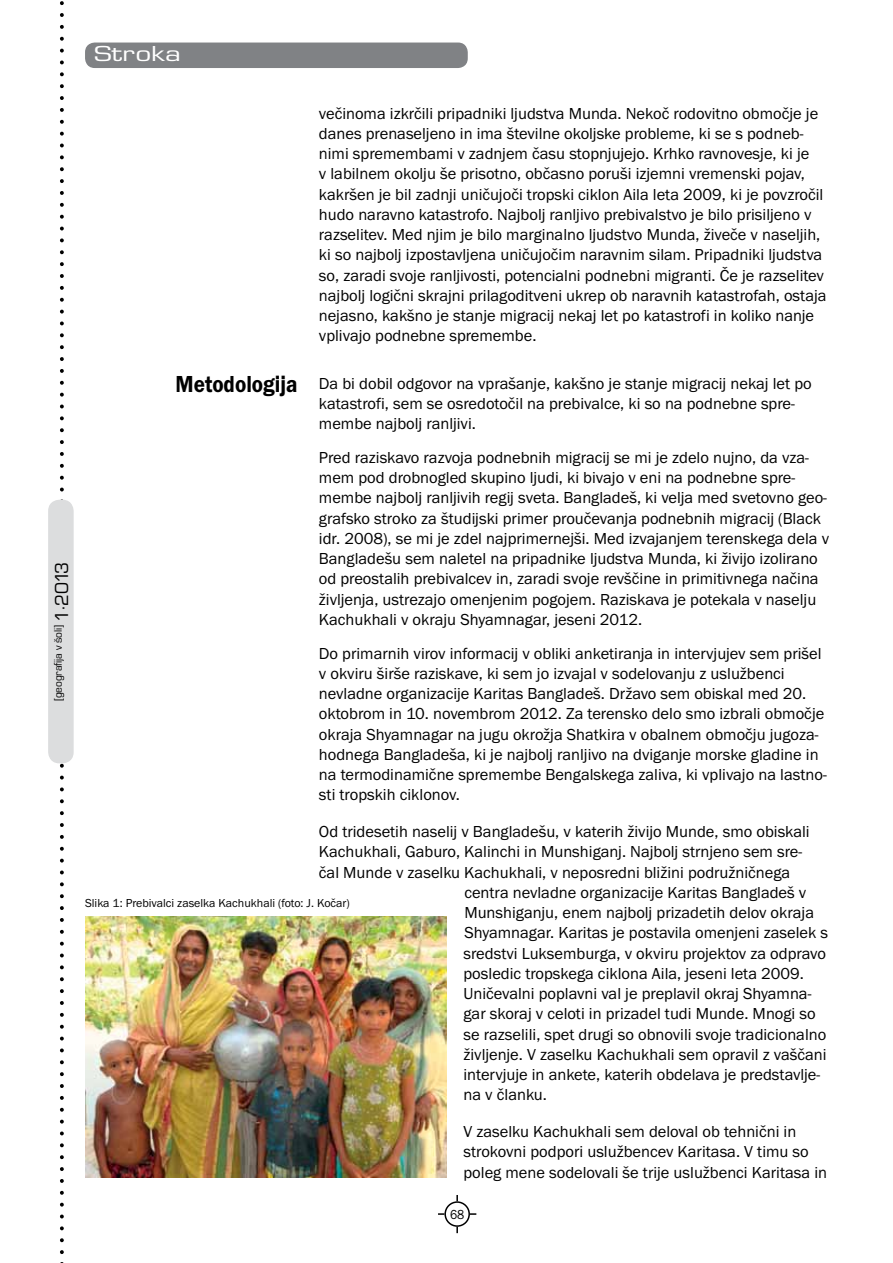
<style>
.page{position:relative;width:893px;height:1263px;background:#fff}
.page>*{position:absolute;margin:0;border:0;box-sizing:border-box;transform-origin:0 0}
.t1{font:600 24px "Franklin Got Itc TEE";color:#000;scale:.88 1}
.t2{font:22.5px "Eurostile TEE";letter-spacing:.01em;color:#fff;scale:1.4 1}
.t3{font:16.5px/20.2px "Franklin Got Itc TEE";color:#000}
.t4{font:13.5px "Franklin Got Itc TEE";color:#000;scale:.9 1}
.t5{font:12px "Franklin Got Itc TEE";color:#000}
.t6{font:11.4px "Eurostile TEE";letter-spacing:-.01em;color:#000}
.s1{font-size:19.5px}
</style>
<div class="page">
<svg style="left:60px;top:1px;width:4px;height:499px"></svg>
<svg style="left:60px;top:763px;width:4px;height:500px"></svg>
<div style="left:49px;top:500px;width:24px;height:263px;background:#dcddde;border-radius:10px"></div>
<div style="left:48px;top:500px;width:26px;height:263px;border:2px solid #dcddde;border-radius:10px"></div>
<div style="left:444px;top:1201px;width:26px;height:26px;border:2px solid #000;border-radius:50%"></div>
<svg style="left:438px;top:1213px;width:6px;height:2px"></svg>
<svg style="left:470px;top:1213px;width:6px;height:2px"></svg>
<svg style="left:456px;top:1227px;width:2px;height:6px"></svg>
<svg style="left:456px;top:1195px;width:2px;height:6px"></svg>
<div style="left:86px;top:43px;width:381px;height:24px;background:#808285;border-radius:9px"></div>
<div style="left:85px;top:43px;width:383px;height:25px;border:2px solid #808285;border-radius:9px"></div>
<img style="left:85px;top:917px;width:361px;height:261px">
<h2 class="t2" style="left:94px;top:41px;width:64px">Stroka</h2>
<p class="t6" style="left:52px;top:701px;width:141px;rotate:-90deg">[geografija v šoli] <span class="s1">1·2013</span></p>
<p class="t3" style="left:319px;top:103px;width:509px">večinoma izkrčili pripadniki ljudstva Munda. Nekoč rodovitno območje je danes prenaseljeno in ima številne okoljske probleme, ki se s podneb&shy;nimi spremembami v zadnjem času stopnjujejo. Krhko ravnovesje, ki je<br>v labilnem okolju še prisotno, občasno poruši izjemni vremenski pojav, kakršen je bil zadnji uničujoči tropski ciklon Aila leta 2009, ki je povzročil hudo naravno katastrofo. Najbolj ranljivo prebivalstvo je bilo prisiljeno v razselitev. Med njim je bilo marginalno ljudstvo Munda, živeče v naseljih, ki so najbolj izpostavljena uničujočim naravnim silam. Pripadniki ljudstva so, zaradi svoje ranljivosti, potencialni podnebni migranti. Če je razselitev najbolj logični skrajni prilagoditveni ukrep ob naravnih katastrofah, ostaja nejasno, kakšno je stanje migracij nekaj let po katastrofi in koliko nanje vplivajo podnebne spremembe.</p>
<p class="t3" style="left:319px;top:373px;width:494px">Da bi dobil odgovor na vprašanje, kakšno je stanje migracij nekaj let po katastrofi, sem se osredotočil na prebivalce, ki so na podnebne spre&shy;membe najbolj ranljivi.</p>
<p class="t3" style="left:319px;top:447px;width:512px">Pred raziskavo razvoja podnebnih migracij se mi je zdelo nujno, da vza&shy;mem pod drobnogled skupino ljudi, ki bivajo v eni na podnebne spre&shy;membe najbolj ranljivih regij sveta. Bangladeš, ki velja med svetovno geo&shy;grafsko stroko za študijski primer proučevanja podnebnih migracij (Black idr. 2008), se mi je zdel najprimernejši. Med izvajanjem terenskega dela v Bangladešu sem naletel na pripadnike ljudstva Munda, ki živijo izolirano od preostalih prebivalcev in, zaradi svoje revščine in primitivnega načina življenja, ustrezajo omenjenim pogojem. Raziskava je potekala v naselju Kachukhali v okraju Shyamnagar, jeseni 2012.</p>
<p class="t3" style="left:319px;top:643px;width:509px">Do primarnih virov informacij v obliki anketiranja in intervjujev sem prišel v okviru širše raziskave, ki sem jo izvajal v sodelovanju z uslužbenci nevladne organizacije Karitas Bangladeš. Državo sem obiskal med 20. oktobrom in 10. novembrom 2012. Za terensko delo smo izbrali območje okraja Shyamnagar na jugu okrožja Shatkira v obalnem območju jugoza&shy;hodnega Bangladeša, ki je najbolj ranljivo na dviganje morske gladine in na termodinamične spremembe Bengalskega zaliva, ki vplivajo na lastno&shy;sti tropskih ciklonov.</p>
<p class="t3" style="left:319px;top:822px;width:492px">Od tridesetih naselij v Bangladešu, v katerih živijo Munde, smo obiskali</p>
<p class="t3" style="left:319px;top:842px;width:485px">Kachukhali, Gaburo, Kalinchi in Munshiganj. Najbolj strnjeno sem sre-</p>
<p class="t3" style="left:319px;top:862px;width:473px">čal Munde v zaselku Kachukhali, v neposredni bližini podružničnega</p>
<p class="t3" style="left:464px;top:882px;width:344px">centra nevladne organizacije Karitas Bangladeš v</p>
<p class="t3" style="left:464px;top:903px;width:351px">Munshiganju, enem najbolj prizadetih delov okraja</p>
<p class="t3" style="left:464px;top:923px;width:365px">Shyamnagar. Karitas je postavila omenjeni zaselek s</p>
<p class="t3" style="left:463px;top:943px;width:364px">sredstvi Luksemburga, v okviru projektov za odpravo</p>
<p class="t3" style="left:463px;top:963px;width:342px">posledic tropskega ciklona Aila, jeseni leta 2009.</p>
<p class="t3" style="left:463px;top:984px;width:349px">Uničevalni poplavni val je preplavil okraj Shyamna-</p>
<p class="t3" style="left:463px;top:1004px;width:354px">gar skoraj v celoti in prizadel tudi Munde. Mnogi so</p>
<p class="t3" style="left:463px;top:1024px;width:364px">se razselili, spet drugi so obnovili svoje tradicionalno</p>
<p class="t3" style="left:463px;top:1044px;width:365px">življenje. V zaselku Kachukhali sem opravil z vaščani</p>
<p class="t3" style="left:463px;top:1065px;width:358px">intervjuje in ankete, katerih obdelava je predstavlje-</p>
<p class="t3" style="left:463px;top:1085px;width:85px">na v članku.</p>
<p class="t3" style="left:463px;top:1122px;width:365px">V zaselku Kachukhali sem deloval ob tehnični in strokovni podpori uslužbencev Karitasa. V timu so poleg mene sodelovali še trije uslužbenci Karitasa in</p>
<h1 class="t1" style="left:176px;top:371px;width:140px">Metodologija</h1>
<p class="t5" style="left:85px;top:896px;width:266px">Slika 1: Prebivalci zaselka Kachukhali (foto: J. Kočar)</p>
<p class="t4" style="left:450px;top:1207px;width:17px">68</p>
</div>
